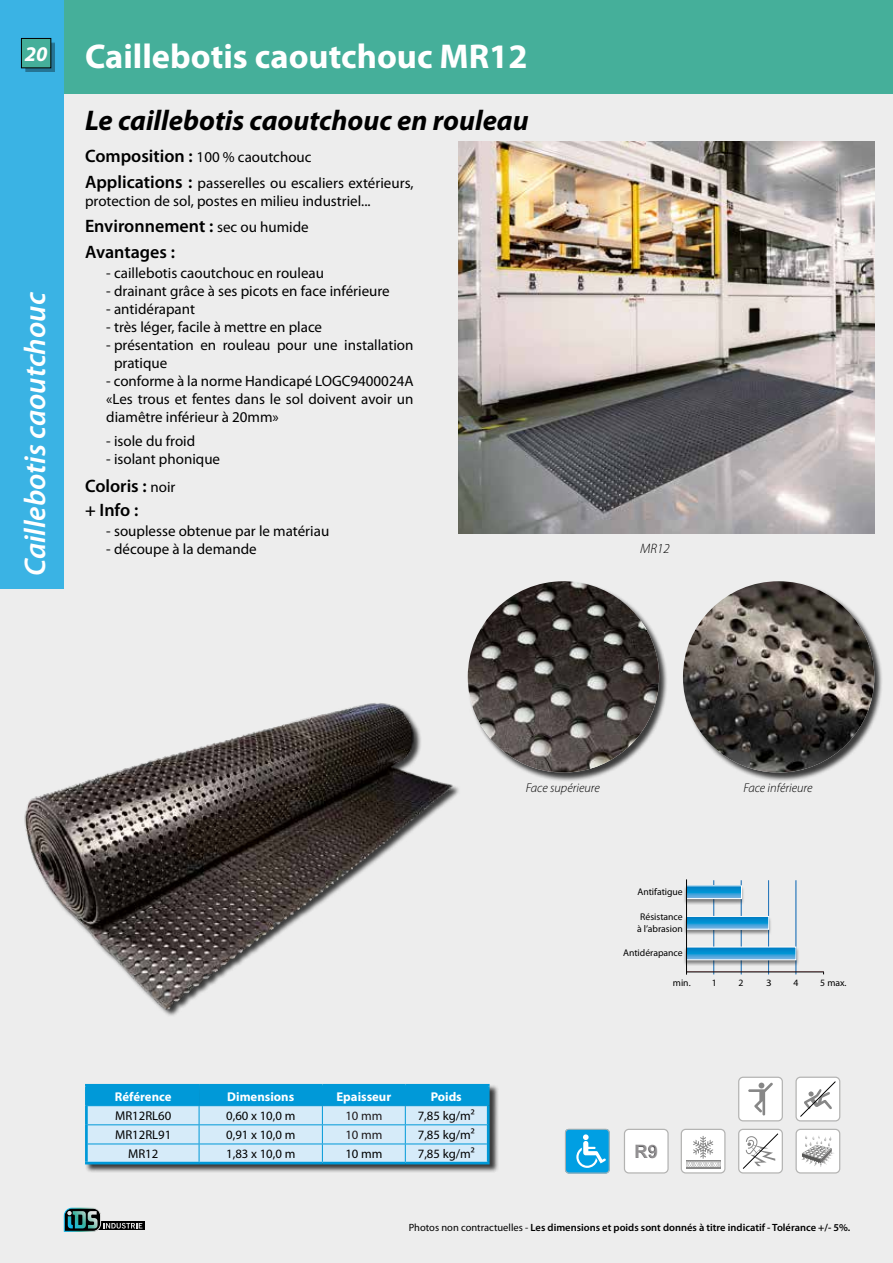
<style>
.page{position:relative;width:893px;height:1263px;background:#ededed}
.page>*{position:absolute;margin:0;border:0;box-sizing:border-box;transform-origin:0 0}
.t1{font:700 34.5px "Myriad Pro";color:#fff}
.t2{font:italic 600 30px "Myriad Pro";color:#fff}
.t3{font:italic 700 28.5px "Myriad Pro";color:#000}
.t4{font:italic 700 21px "Myriad Pro";color:#fff}
.t5{font:700 18.45px "Arial";color:#939193}
.t6{font:600 18px/25.8px "Myriad Pro";color:#000}
.t7{font:15px/18px "Myriad Pro";color:#000}
.t8{font:italic 300 13.65px "Myriad Pro";color:#000}
.t9{font:12.75px "Myriad Pro";color:#000}
.t10{font:700 12.75px "Myriad Pro";color:#fff}
.t11{font:italic 300 12.75px "Myriad Pro";color:#000}
.t12{font:12.75px "Myriad Pro";color:#1e181a}
.t13{font:600 10.5px "Myriad Pro";color:#000}
.t14{font:9.75px/11.7px "Myriad Pro";color:#000;text-align:center}
.t15{font:9.75px "Myriad Pro";color:#000;scale:1.13 1}
.s1{font-weight:600;font-size:18px}
.s2{font-weight:400;font-size:15px}
.s3{font-weight:400}
</style>
<div class="page">
<div style="left:0;top:0;width:893px;height:94px;background:#45af9a"></div>
<div style="left:0;top:0;width:64px;height:589px;background:#3ab3e4"></div>
<div style="left:25px;top:42px;width:30px;height:30px;background:#000;opacity:.35"></div>
<div style="left:21px;top:38px;width:30px;height:30px;background:#45af9a"></div>
<div style="left:21px;top:38px;width:30px;height:30px;border:1px solid #000"></div>
<svg style="left:142px;top:1222px;width:2px;height:8px"></svg>
<svg style="left:64px;top:1208px;width:78px;height:24px"></svg>
<img style="left:24px;top:703px;width:433px;height:309px">
<div style="left:85px;top:1084px;width:414px;height:89px;background:#000;opacity:.75"></div>
<hr style="left:85px;top:1084px;width:114px;height:3px;background:#0099d8">
<hr style="left:85px;top:1087px;width:3px;height:19px;background:#0099d8">
<hr style="left:199px;top:1084px;width:123px;height:3px;background:#0099d8">
<hr style="left:322px;top:1084px;width:83px;height:3px;background:#0099d8">
<hr style="left:405px;top:1084px;width:85px;height:3px;background:#0099d8">
<hr style="left:487px;top:1087px;width:3px;height:19px;background:#0099d8">
<hr style="left:85px;top:1106px;width:3px;height:19px;background:#0099d8">
<hr style="left:487px;top:1106px;width:3px;height:19px;background:#0099d8">
<hr style="left:85px;top:1125px;width:3px;height:19px;background:#0099d8">
<hr style="left:487px;top:1125px;width:3px;height:19px;background:#0099d8">
<hr style="left:85px;top:1144px;width:3px;height:18px;background:#0099d8">
<hr style="left:487px;top:1144px;width:3px;height:18px;background:#0099d8">
<svg style="left:86px;top:1085px;width:402px;height:77px"></svg>
<hr style="left:85px;top:1162px;width:114px;height:2px;background:#0099d8">
<hr style="left:199px;top:1162px;width:123px;height:2px;background:#0099d8">
<hr style="left:322px;top:1162px;width:83px;height:2px;background:#0099d8">
<hr style="left:405px;top:1162px;width:85px;height:2px;background:#0099d8">
<hr style="left:741px;top:880px;width:1px;height:94px;background:#1d71b8">
<hr style="left:713px;top:880px;width:1px;height:94px;background:#1d71b8">
<hr style="left:768px;top:880px;width:1px;height:94px;background:#1d71b8">
<hr style="left:796px;top:880px;width:1px;height:94px;background:#1d71b8">
<hr style="left:686px;top:971px;width:138px;height:1px;background:#000">
<div style="left:683px;top:885px;width:62px;height:20px;background:#000;opacity:.45"></div>
<svg style="left:688px;top:887px;width:52px;height:10px"></svg>
<div style="left:686px;top:885px;width:56px;height:14px;border:1px solid #fff"></div>
<div style="left:683px;top:916px;width:89px;height:19px;background:#000;opacity:.45"></div>
<svg style="left:688px;top:918px;width:79px;height:9px"></svg>
<div style="left:686px;top:916px;width:83px;height:13px;border:1px solid #fff"></div>
<div style="left:683px;top:946px;width:116px;height:20px;background:#000;opacity:.45"></div>
<svg style="left:688px;top:949px;width:106px;height:9px"></svg>
<div style="left:686px;top:947px;width:110px;height:13px;border:1px solid #fff"></div>
<hr style="left:686px;top:879px;width:1px;height:96px;background:#000">
<div style="left:739px;top:1129px;width:43px;height:44px;background:#fff;border-radius:4px"></div>
<div style="left:738px;top:1129px;width:45px;height:44px;border:1px solid #b3b3b2;border-radius:4px"></div>
<svg style="left:742px;top:1133px;width:37px;height:36px"></svg>
<div style="left:796px;top:1129px;width:44px;height:44px;background:#fff;border-radius:4px"></div>
<div style="left:795px;top:1129px;width:45px;height:44px;border:1px solid #b3b3b2;border-radius:4px"></div>
<svg style="left:801px;top:1136px;width:33px;height:31px"></svg>
<div style="left:681px;top:1129px;width:44px;height:44px;background:#fff;border-radius:4px"></div>
<div style="left:681px;top:1129px;width:44px;height:44px;border:1px solid #b3b3b2;border-radius:4px"></div>
<div style="left:686px;top:1160px;width:35px;height:8px;background:#878787"></div>
<svg style="left:686px;top:1136px;width:34px;height:31px"></svg>
<div style="left:739px;top:1077px;width:43px;height:44px;background:#fff;border-radius:4px"></div>
<div style="left:738px;top:1077px;width:45px;height:44px;border:1px solid #b3b3b2;border-radius:4px"></div>
<svg style="left:748px;top:1082px;width:25px;height:33px"></svg>
<div style="left:796px;top:1077px;width:44px;height:44px;background:#fff;border-radius:4px"></div>
<div style="left:795px;top:1076px;width:45px;height:45px;border:1px solid #b3b3b2;border-radius:4px"></div>
<svg style="left:800px;top:1081px;width:36px;height:36px"></svg>
<div style="left:624px;top:1129px;width:44px;height:44px;background:#fff;border-radius:4px"></div>
<div style="left:624px;top:1129px;width:45px;height:44px;border:1px solid #b3b3b2;border-radius:4px"></div>
<svg style="left:636px;top:1145px;width:20px;height:13px"></svg>
<div style="left:468px;top:581px;width:200px;height:201px;background:#000;opacity:.75"></div>
<img style="left:468px;top:581px;width:191px;height:191px;border-radius:96px">
<div style="left:683px;top:581px;width:200px;height:201px;background:#000;opacity:.75"></div>
<img style="left:683px;top:581px;width:191px;height:191px;border-radius:96px">
<img style="left:458px;top:141px;width:416px;height:393px">
<svg style="left:565px;top:1129px;width:45px;height:44px"></svg>
<div style="left:565px;top:1129px;width:45px;height:44px;border:1px solid #b3b3b2;border-radius:4px"></div>
<h3 class="t4" style="left:25px;top:40px;width:24px">20</h3>
<h2 class="t2" style="left:16px;top:576px;width:285px;rotate:-90deg">Caillebotis caoutchouc</h2>
<h1 class="t1" style="left:85px;top:34px;width:444px">Caillebotis caoutchouc MR12</h1>
<h3 class="t3" style="left:85px;top:102px;width:445px">Le caillebotis caoutchouc en rouleau</h3>
<p class="t7" style="left:85px;top:144px;width:330px;line-height:25.8px"><span class="s1">Composition :</span> 100 % caoutchouc<br><span class="s1">Applications :</span> passerelles ou escaliers extérieurs,</p>
<p class="t7" style="left:85px;top:192px;width:287px">protection de sol, postes en milieu industriel...</p>
<p class="t6" style="left:85px;top:213px;width:225px">Environnement : <span class="s2">sec ou humide<br></span>Avantages :</p>
<p class="t7" style="left:106px;top:264px;width:219px">- caillebotis caoutchouc en rouleau</p>
<p class="t7" style="left:106px;top:282px;width:285px">- drainant grâce à ses picots en face inférieure</p>
<p class="t7" style="left:106px;top:300px;width:90px">- antidérapant</p>
<p class="t7" style="left:106px;top:318px;width:217px">- très léger, facile à mettre en place</p>
<p class="t7" style="left:114px;top:336px;width:301px;text-indent:-8px">- présentation en rouleau pour une installation pratique</p>
<p class="t7" style="left:106px;top:372px;width:309px;text-align:justify">- conforme à la norme Handicapé LOGC9400024A «Les trous et fentes dans le sol doivent avoir un diamêtre inférieur à 20mm»</p>
<p class="t7" style="left:106px;top:432px;width:90px">- isole du froid</p>
<p class="t7" style="left:106px;top:450px;width:115px">- isolant phonique</p>
<p class="t6" style="left:85px;top:474px;width:92px;line-height:23.7px">Coloris : <span class="s2">noir </span>+ Info :</p>
<p class="t7" style="left:106px;top:522px;width:224px">- souplesse obtenue par le matériau</p>
<p class="t7" style="left:106px;top:540px;width:152px">- découpe à la demande</p>
<p class="t8" style="left:640px;top:540px;width:31px">MR12</p>
<p class="t11" style="left:526px;top:780px;width:76px">Face supérieure</p>
<p class="t11" style="left:743px;top:780px;width:71px">Face inférieure</p>
<p class="t14" style="left:637px;top:886px;width:47px">Antifatigue</p>
<p class="t14" style="left:637px;top:911px;width:47px">Résistance à l’abrasion</p>
<p class="t10" style="left:115px;top:1088px;width:58px">Référence</p>
<p class="t10" style="left:227px;top:1088px;width:68px">Dimensions</p>
<p class="t10" style="left:336px;top:1088px;width:56px">Epaisseur</p>
<p class="t10" style="left:431px;top:1088px;width:33px">Poids</p>
<p class="t9" style="left:115px;top:1108px;width:58px">MR12RL60</p>
<p class="t9" style="left:226px;top:1108px;width:71px">0,60 x 10,0 m</p>
<p class="t12" style="left:345px;top:1108px;width:39px">10 mm</p>
<p class="t9" style="left:418px;top:1108px;width:59px">7,85 kg/m²</p>
<p class="t9" style="left:115px;top:1127px;width:58px">MR12RL91</p>
<p class="t9" style="left:226px;top:1127px;width:71px">0,91 x 10,0 m</p>
<p class="t12" style="left:345px;top:1127px;width:39px">10 mm</p>
<p class="t9" style="left:418px;top:1127px;width:59px">7,85 kg/m²</p>
<p class="t9" style="left:128px;top:1146px;width:32px">MR12</p>
<p class="t9" style="left:226px;top:1146px;width:71px">1,83 x 10,0 m</p>
<p class="t9" style="left:345px;top:1146px;width:39px">10 mm</p>
<p class="t9" style="left:418px;top:1146px;width:59px">7,85 kg/m²</p>
<p class="t14" style="left:623px;top:947px;width:61px">Antidérapance</p>
<p class="t14" style="left:673px;top:977px;width:19px">min.</p>
<p class="t14" style="left:712px;top:977px;width:6px">1</p>
<p class="t14" style="left:738px;top:977px;width:6px">2</p>
<p class="t15" style="left:766px;top:976px;width:6px">3</p>
<p class="t14" style="left:793px;top:977px;width:6px">4</p>
<p class="t14" style="left:820px;top:977px;width:28px">5 max.</p>
<p class="t5" style="left:634px;top:1139px;width:25px">R9</p>
<p class="t13" style="left:409px;top:1220px;width:443px"><span class="s3">Photos non contractuelles -</span> Les dimensions et poids sont donnés à titre indicatif - Tolérance +/- 5%.</p>
</div>
